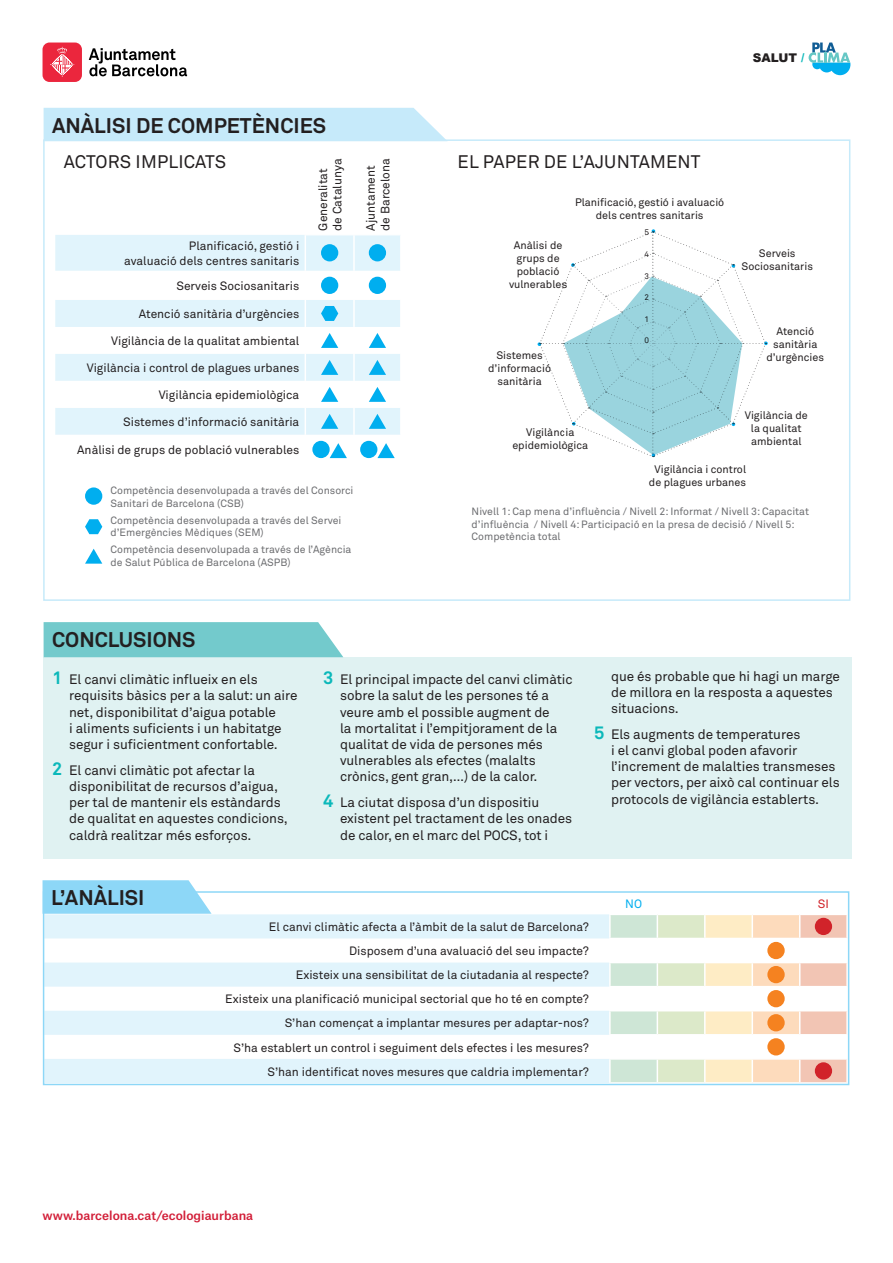
<style>
.page{position:relative;width:893px;height:1263px;background:#fff}
.page>*{position:absolute;margin:0;border:0;box-sizing:border-box;transform-origin:0 0}
.t1{font:700 21px "Akkurat Std";color:#231f20}
.t2{font:18px "Akkurat Std";letter-spacing:.01em;color:#231f20}
.t3{font:13.5px/16.2px "Akkurat Std";letter-spacing:-.005em;color:#231f20}
.t4{font:12px/14.4px "Akkurat Std";color:#231f20;text-align:right}
.t5{font:500 12px "Atlas Grotesk";color:#d21e38}
.t6{font:900 12px "Arial";color:#231f20}
.t7{font:12px "Akkurat Std";color:#00aeef}
.t8{font:12px "Akkurat Std";color:#d1232a}
.t9{font:10.8px/12.9px "Akkurat Std";color:#231f20;text-align:center}
.t10{font:10.5px/12.6px "Akkurat Pro";color:#6c6d70}
.t11{font:10.5px/12.6px "Akkurat Std";color:#6c6d70}
.t12{font:8.1px "Akkurat Std";color:#231f20}
.s1{color:#0bb8ba}
.s2{font-weight:700;font-size:18px;color:#0bb8ba}
</style>
<div class="page">
<svg style="left:89px;top:48px;width:98px;height:28px"></svg>
<div style="left:43px;top:43px;width:39px;height:39px;background:#eb263d;border-radius:7px"></div>
<svg style="left:50px;top:47px;width:24px;height:30px"></svg>
<svg style="left:809px;top:43px;width:41px;height:32px"></svg>
<div style="left:55px;top:235px;width:345px;height:36px;background:#e1f4fc"></div>
<hr style="left:305px;top:235px;width:1px;height:36px;background:#fff">
<hr style="left:353px;top:235px;width:2px;height:36px;background:#fff">
<div style="left:321px;top:244px;width:17px;height:17px;background:#00aeef;border-radius:50%"></div>
<div style="left:369px;top:244px;width:17px;height:17px;background:#00aeef;border-radius:50%"></div>
<svg style="left:55px;top:276px;width:345px;height:183px"></svg>
<div style="left:85px;top:487px;width:17px;height:18px;background:#00aeef;border-radius:50%"></div>
<svg style="left:85px;top:519px;width:17px;height:15px"></svg>
<svg style="left:85px;top:549px;width:17px;height:15px"></svg>
<div style="left:44px;top:108px;width:404px;height:33px;background:#c6eafa"></div>
<svg style="left:538px;top:229px;width:230px;height:228px"></svg>
<div style="left:44px;top:657px;width:808px;height:202px;background:#e0f2f2"></div>
<div style="left:44px;top:622px;width:299px;height:35px;background:#73cacc"></div>
<svg style="left:43px;top:880px;width:804px;height:203px"></svg>
<p class="t1" style="left:52px;top:112px;width:276px">ANÀLISI DE COMPETÈNCIES</p>
<p class="t2" style="left:64px;top:151px;width:164px">ACTORS IMPLICATS</p>
<p class="t4" style="left:316px;top:231px;width:64px;rotate:-90deg">Generalitat</p>
<p class="t4" style="left:330px;top:231px;width:73px;rotate:-90deg">de Catalunya</p>
<p class="t4" style="left:364px;top:231px;width:67px;rotate:-90deg">Ajuntament</p>
<p class="t4" style="left:378px;top:231px;width:74px;rotate:-90deg">de Barcelona</p>
<p class="t4" style="left:124px;top:239px;width:177px">Planificació, gestió i<br>avaluació dels centres sanitaris</p>
<p class="t4" style="left:176px;top:279px;width:124px">Serveis Sociosanitaris</p>
<p class="t4" style="left:139px;top:307px;width:162px">Atenció sanitària d’urgències</p>
<p class="t4" style="left:111px;top:334px;width:190px">Vigilància de la qualitat ambiental</p>
<p class="t4" style="left:87px;top:361px;width:214px">Vigilància i control de plagues urbanes</p>
<p class="t4" style="left:159px;top:388px;width:142px">Vigilància epidemiològica</p>
<p class="t4" style="left:123px;top:415px;width:178px">Sistemes d’informació sanitària</p>
<p class="t4" style="left:77px;top:443px;width:224px">Anàlisi de grups de població vulnerables</p>
<p class="t10" style="left:111px;top:484px;width:244px">Competència desenvolupada a través del Consorci<br>Sanitari de Barcelona (CSB)</p>
<p class="t10" style="left:111px;top:514px;width:232px">Competència desenvolupada a través del Servei d’Emergències Mèdiques (SEM)</p>
<p class="t10" style="left:111px;top:543px;width:242px">Competència desenvolupada a través de l’Agència de Salut Pública de Barcelona (ASPB)</p>
<p class="t1" style="left:52px;top:627px;width:145px">CONCLUSIONS</p>
<p class="t6" style="left:753px;top:49px;width:53px">SALUT <span class="s1">/</span></p>
<p class="t2" style="left:458px;top:151px;width:244px">EL PAPER DE L’AJUNTAMENT</p>
<p class="t9" style="left:509px;top:239px;width:60px">Anàlisi de grups de població vulnerables</p>
<p class="t9" style="left:488px;top:349px;width:64px">Sistemes d’informació sanitària</p>
<p class="t9" style="left:575px;top:196px;width:151px">Planificació, gestió i avaluació dels centres sanitaris</p>
<p class="t12" style="left:644px;top:228px;width:6px">5</p>
<p class="t12" style="left:644px;top:249px;width:6px">4</p>
<p class="t12" style="left:644px;top:271px;width:6px">3</p>
<p class="t12" style="left:644px;top:293px;width:6px">2</p>
<p class="t12" style="left:644px;top:314px;width:6px">1</p>
<p class="t12" style="left:644px;top:336px;width:6px">0</p>
<p class="t9" style="left:741px;top:246px;width:73px">Serveis<br>Sociosanitaris</p>
<p class="t9" style="left:766px;top:324px;width:59px">Atenció sanitària d’urgències</p>
<p class="t9" style="left:512px;top:426px;width:77px">Vigilància epidemiològica</p>
<p class="t9" style="left:745px;top:409px;width:65px">Vigilància de la qualitat ambiental</p>
<p class="t9" style="left:649px;top:463px;width:99px">Vigilància i control de plagues urbanes</p>
<p class="t11" style="left:472px;top:505px;width:339px">Nivell 1: Cap mena d’influència / Nivell 2: Informat / Nivell 3: Capacitat d’influència / Nivell 4: Participació en la presa de decisió / Nivell 5:<br>Competència total</p>
<p class="t3" style="left:69px;top:671px;width:230px;text-indent:-17px"><span class="s2">1</span> El canvi climàtic influeix en els requisits bàsics per a la salut: un aire net, disponibilitat d’aigua potable<br>i aliments suficients i un habitatge segur i suficientment confortable.</p>
<p class="t3" style="left:69px;top:762px;width:220px;text-indent:-17px"><span class="s2">2</span> El canvi climàtic pot afectar la disponibilitat de recursos d’aigua, per tal de mantenir els estàndards de qualitat en aquestes condicions, caldrà realitzar més esforços.</p>
<p class="t1" style="left:51px;top:885px;width:95px">L’ANÀLISI</p>
<p class="t3" style="left:340px;top:671px;width:234px;text-indent:-17px"><span class="s2">3</span> El principal impacte del canvi climàtic sobre la salut de les persones té a veure amb el possible augment de<br>la mortalitat i l’empitjorament de la qualitat de vida de persones més vulnerables als efectes (malalts crònics, gent gran,…) de la calor.</p>
<p class="t3" style="left:340px;top:794px;width:234px;text-indent:-17px"><span class="s2">4</span> La ciutat disposa d’un dispositiu existent pel tractament de les onades de calor, en el marc del POCS, tot i</p>
<p class="t3" style="left:611px;top:668px;width:230px">que és probable que hi hagi un marge de millora en la resposta a aquestes situacions.</p>
<p class="t3" style="left:611px;top:726px;width:230px;text-indent:-17px"><span class="s2">5</span> Els augments de temperatures<br>i el canvi global poden afavorir l’increment de malalties transmeses per vectors, per això cal continuar els protocols de vigilància establerts.</p>
<p class="t7" style="left:625px;top:897px;width:18px">NO</p>
<p class="t8" style="left:818px;top:897px;width:13px">SI</p>
<p class="t4" style="left:269px;top:920px;width:322px">El canvi climàtic afecta a l’àmbit de la salut de Barcelona?</p>
<p class="t4" style="left:349px;top:944px;width:241px">Disposem d’una avaluació del seu impacte?</p>
<p class="t4" style="left:296px;top:968px;width:295px">Existeix una sensibilitat de la ciutadania al respecte?</p>
<p class="t4" style="left:225px;top:992px;width:365px">Existeix una planificació municipal sectorial que ho té en compte?</p>
<p class="t4" style="left:285px;top:1016px;width:306px">S’han començat a implantar mesures per adaptar-nos?</p>
<p class="t4" style="left:234px;top:1040px;width:357px">S’ha establert un control i seguiment dels efectes i les mesures?</p>
<p class="t4" style="left:268px;top:1064px;width:323px">S’han identificat noves mesures que caldria implementar?</p>
<p class="t5" style="left:43px;top:1206px;width:212px">www.barcelona.cat/ecologiaurbana</p>
</div>
